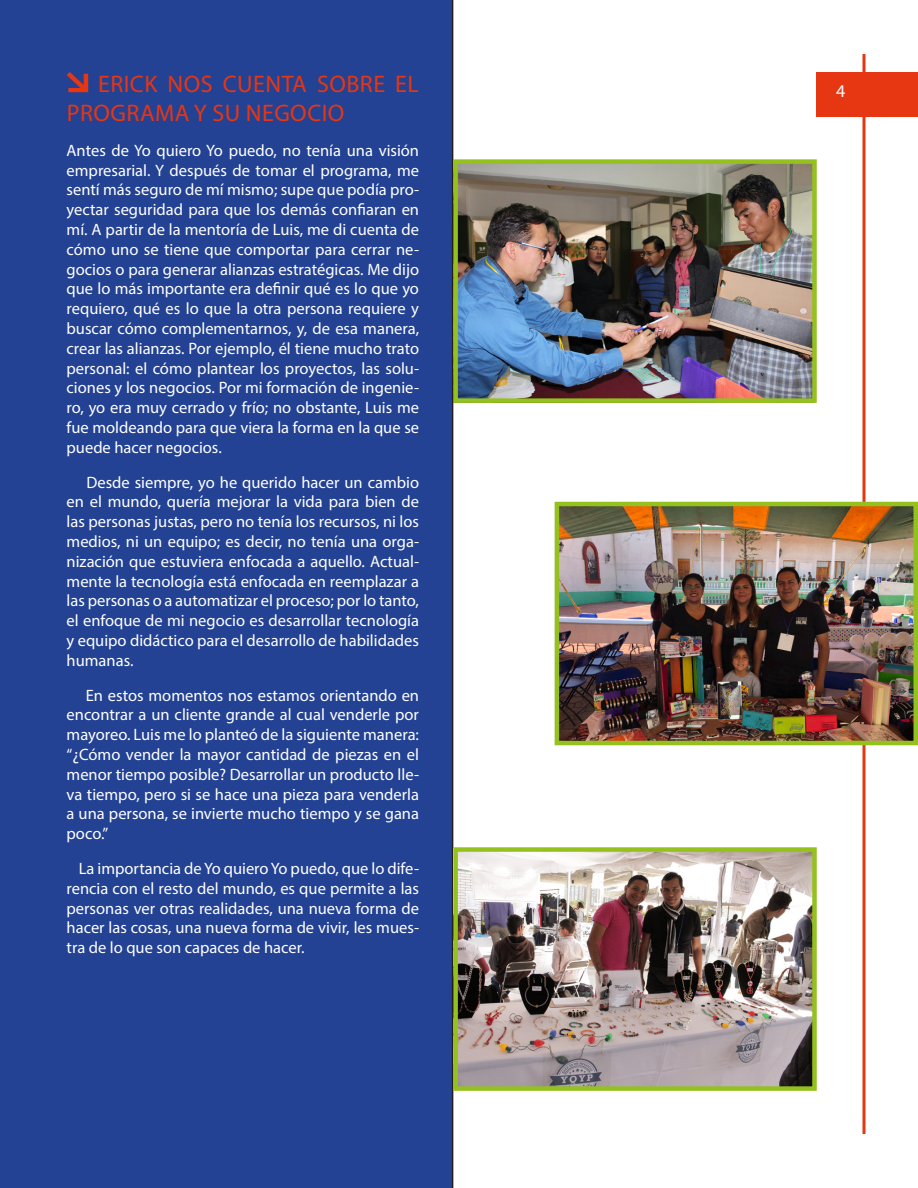
<style>
.page{position:relative;width:918px;height:1188px;background:#fff}
.page>*{position:absolute;margin:0;border:0;box-sizing:border-box;transform-origin:0 0}
.t1{font:24px/28.8px "Myriad Pro";letter-spacing:.02em;color:#e63612}
.t2{font:18px "Myriad Pro";color:#fff}
.t3{font:16.5px/19.8px "Myriad Pro";color:#fff;text-align:justify}
</style>
<div class="page">
<div style="left:817px;top:72px;width:101px;height:45px;background:#e63612"></div>
<svg style="left:862px;top:54px;width:4px;height:1080px;background:#eb6549"></svg>
<div style="left:0;top:0;width:453px;height:1188px;background:#234294"></div>
<svg style="left:67px;top:72px;width:21px;height:20px"></svg>
<img style="left:458px;top:164px;width:354px;height:234px">
<img style="left:560px;top:507px;width:353px;height:233px">
<img style="left:458px;top:852px;width:354px;height:234px">
<div style="left:453px;top:159px;width:364px;height:244px;border:4px solid #95c11f"></div>
<div style="left:453px;top:847px;width:364px;height:244px;border:4px solid #95c11f"></div>
<div style="left:555px;top:502px;width:363px;height:243px;border:4px solid #95c11f"></div>
<p class="t1" style="left:67px;top:69px;width:354px;text-indent:31px">ERICK NOS CUENTA SOBRE EL<br>PROGRAMA Y SU NEGOCIO</p>
<p class="t3" style="left:67px;top:140px;width:354px">Antes de Yo quiero Yo puedo, no tenía una visión empresarial. Y después de tomar el programa, me sentí más seguro de mí mismo; supe que podía pro&shy;yectar seguridad para que los demás confiaran en mí. A partir de la mentoría de Luis, me di cuenta de cómo uno se tiene que comportar para cerrar ne&shy;gocios o para generar alianzas estratégicas. Me dijo que lo más importante era definir qué es lo que yo requiero, qué es lo que la otra persona requiere y buscar cómo complementarnos, y, de esa manera, crear las alianzas. Por ejemplo, él tiene mucho trato personal: el cómo plantear los proyectos, las solu&shy;ciones y los negocios. Por mi formación de ingenie&shy;ro, yo era muy cerrado y frío; no obstante, Luis me fue moldeando para que viera la forma en la que se puede hacer negocios.</p>
<p class="t3" style="left:67px;top:472px;width:354px;text-indent:20px">Desde siempre, yo he querido hacer un cambio en el mundo, quería mejorar la vida para bien de las personas justas, pero no tenía los recursos, ni los medios, ni un equipo; es decir, no tenía una orga&shy;nización que estuviera enfocada a aquello. Actual&shy;mente la tecnología está enfocada en reemplazar a las personas o a automatizar el proceso; por lo tanto, el enfoque de mi negocio es desarrollar tecnología y equipo didáctico para el desarrollo de habilidades humanas.</p>
<p class="t3" style="left:67px;top:685px;width:354px;text-indent:19px">En estos momentos nos estamos orientando en encontrar a un cliente grande al cual venderle por mayoreo. Luis me lo planteó de la siguiente manera: “¿Cómo vender la mayor cantidad de piezas en el menor tiempo posible? Desarrollar un producto lle&shy;va tiempo, pero si se hace una pieza para venderla a una persona, se invierte mucho tiempo y se gana poco.”</p>
<p class="t3" style="left:67px;top:858px;width:354px;text-indent:12px">La importancia de Yo quiero Yo puedo, que lo dife&shy;rencia con el resto del mundo, es que permite a las personas ver otras realidades, una nueva forma de hacer las cosas, una nueva forma de vivir, les mues&shy;tra de lo que son capaces de hacer.</p>
<p class="t2" style="left:836px;top:80px;width:11px">4</p>
</div>
